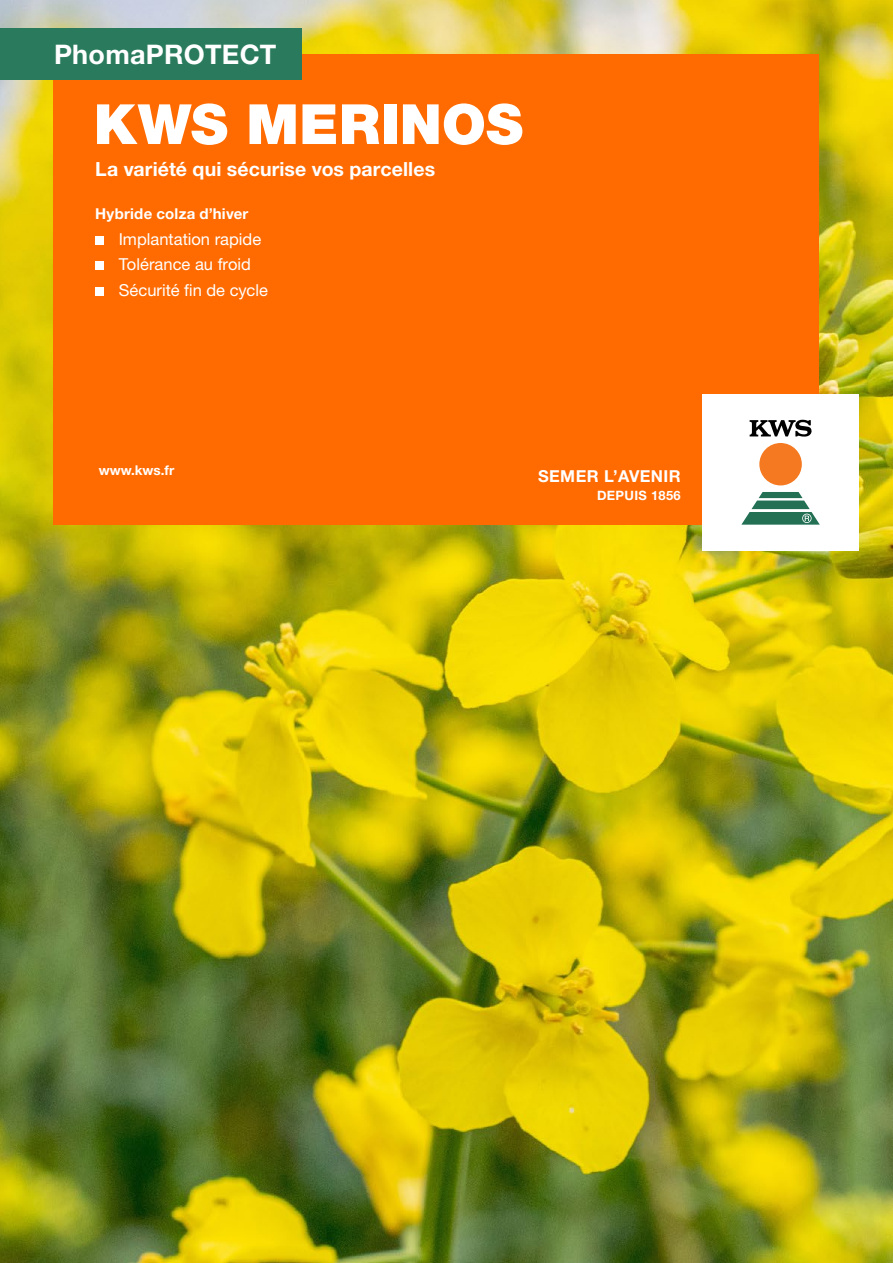
<style>
.page{position:relative;width:893px;height:1263px;background:#fff}
.page>*{position:absolute;margin:0;border:0;box-sizing:border-box;transform-origin:0 0}
.t1{font:900 55.5px "Helvetica Neue LT Std";letter-spacing:.005em;color:#fff}
.t2{font:700 27px "Helvetica Neue LT Std";letter-spacing:.01em;color:#fff}
.t3{font:700 19.5px "Helvetica Neue LT Std";letter-spacing:.005em;color:#fff}
.t4{font:16.5px/25.5px "Helvetica Neue LT Std";color:#fff}
.t5{font:700 16.5px "Helvetica Neue LT Std";letter-spacing:.025em;color:#fff}
.t6{font:700 15px "Helvetica Neue LT Std";letter-spacing:.015em;color:#fff}
.t7{font:700 13.5px "Helvetica Neue LT Std";color:#fff}
.t8{font:700 12.9px "Helvetica Neue LT Std";letter-spacing:.025em;color:#fff}
</style>
<div class="page">
<img style="left:0;top:0;width:893px;height:1263px">
<div style="left:54px;top:54px;width:765px;height:471px;background:#ff6b00"></div>
<div style="left:702px;top:394px;width:157px;height:156px;background:#fff"></div>
<svg style="left:741px;top:492px;width:79px;height:33px"></svg>
<div style="left:759px;top:443px;width:43px;height:42px;background:#f47920;border-radius:50%"></div>
<svg style="left:750px;top:420px;width:62px;height:17px"></svg>
<div style="left:0;top:28px;width:302px;height:52px;background:#2a7b5d"></div>
<div style="left:95px;top:236px;width:9px;height:9px;background:#fff"></div>
<div style="left:95px;top:262px;width:9px;height:8px;background:#fff"></div>
<div style="left:95px;top:287px;width:9px;height:9px;background:#fff"></div>
<h2 class="t2" style="left:54px;top:38px;width:224px">PhomaPROTECT</h2>
<h1 class="t1" style="left:94px;top:91px;width:431px">KWS MERINOS</h1>
<p class="t3" style="left:95px;top:157px;width:341px">La variété qui sécurise vos parcelles</p>
<p class="t6" style="left:95px;top:205px;width:155px">Hybride colza d’hiver</p>
<p class="t4" style="left:119px;top:226px;width:151px">Implantation rapide<br>Tolérance au froid<br>Sécurité fin de cycle</p>
<p class="t7" style="left:99px;top:462px;width:77px">www.kws.fr</p>
<p class="t5" style="left:538px;top:466px;width:144px">SEMER L’AVENIR</p>
<p class="t8" style="left:597px;top:488px;width:85px">DEPUIS 1856</p>
</div>
